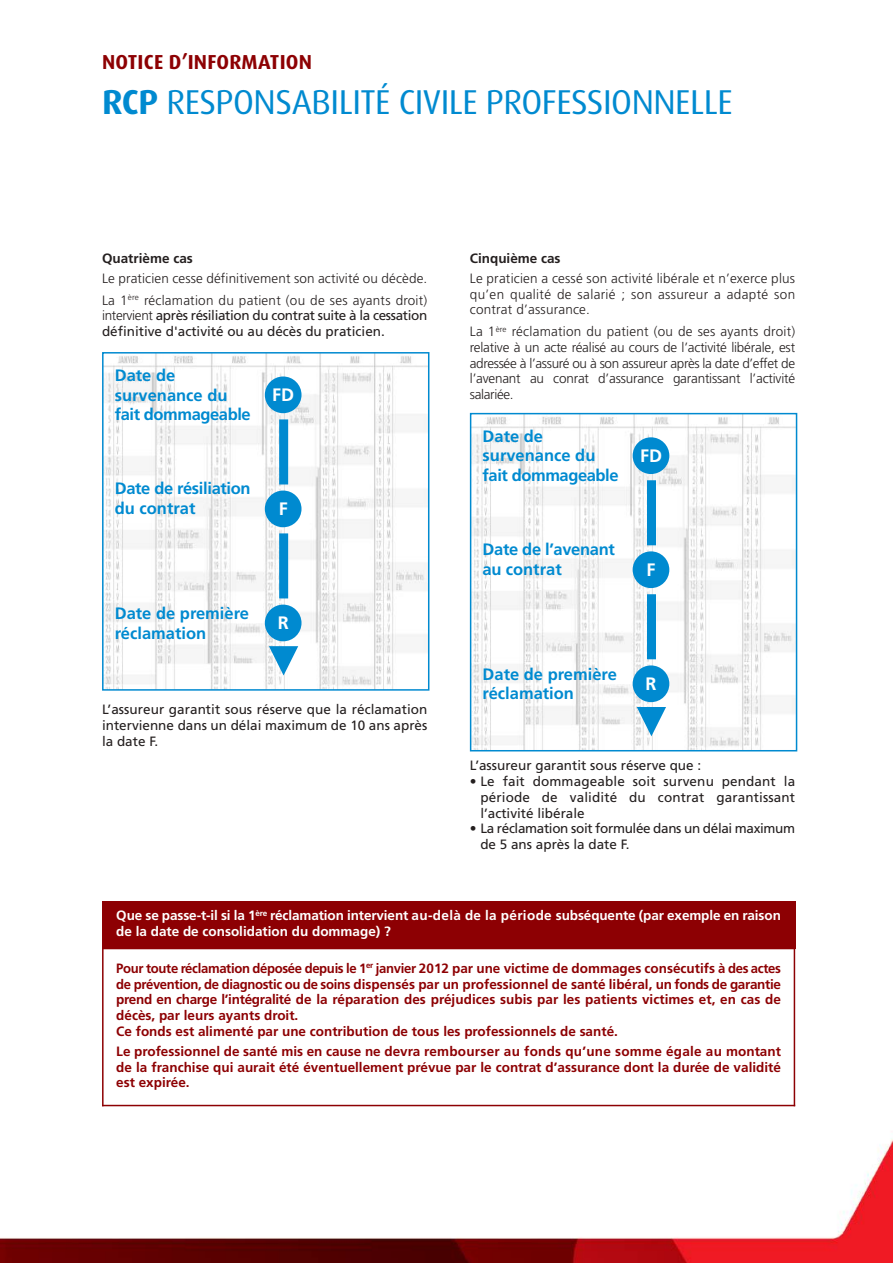
<style>
.page{position:relative;width:893px;height:1263px;background:#fff}
.page>*{position:absolute;margin:0;border:0;box-sizing:border-box;transform-origin:0 0}
.t1{font:34.5px "Dax OT";letter-spacing:-.015em;color:#008ad0}
.t2{font:700 20.25px "Dax OT";letter-spacing:.01em;color:#8d0003}
.t3{font:700 18px "Frutiger LT Std";color:#fff}
.t4{font:700 16.5px/19.8px "Frutiger LT Std";color:#008ad0}
.t5{font:700 16.5px/19.8px "Frutiger LT Std";letter-spacing:-.02em;color:#008ad0}
.t6{font:700 13.5px/15.8px "Frutiger LT Std";color:#8d0003}
.t7{font:300 13.5px/15.8px "Frutiger LT Std";letter-spacing:.01em;color:#241f1f;text-align:justify}
.t8{font:13.5px/15.8px "Frutiger LT Std";color:#241f1f;text-align:justify}
.t9{font:13.5px/15.8px "Frutiger LT Std";letter-spacing:-.025em;color:#241f1f}
.t10{font:700 13.5px/15.8px "Frutiger LT Std";letter-spacing:-.01em;color:#fff}
.t11{font:700 13.5px "Frutiger LT Std";color:#241f1f}
.s1{font-weight:700}
.s2{font-weight:300}
</style>
<div class="page">
<img style="left:0;top:352px;width:893px;height:911px">
<img style="left:105px;top:355px;width:321px;height:333px">
<div style="left:102px;top:352px;width:327px;height:339px;border:2px solid #008ad0"></div>
<div style="left:265px;top:376px;width:36px;height:37px;background:#008ad0;border-radius:50%"></div>
<svg style="left:269px;top:646px;width:29px;height:29px"></svg>
<div style="left:265px;top:491px;width:36px;height:36px;background:#008ad0;border-radius:50%"></div>
<div style="left:265px;top:605px;width:36px;height:36px;background:#008ad0;border-radius:50%"></div>
<div style="left:279px;top:533px;width:9px;height:65px;background:#008ad0"></div>
<div style="left:279px;top:419px;width:9px;height:65px;background:#008ad0"></div>
<img style="left:473px;top:416px;width:321px;height:332px">
<div style="left:470px;top:413px;width:327px;height:338px;border:2px solid #008ad0"></div>
<div style="left:633px;top:437px;width:36px;height:37px;background:#008ad0;border-radius:50%"></div>
<svg style="left:637px;top:707px;width:29px;height:29px"></svg>
<div style="left:633px;top:551px;width:36px;height:37px;background:#008ad0;border-radius:50%"></div>
<div style="left:633px;top:665px;width:36px;height:37px;background:#008ad0;border-radius:50%"></div>
<div style="left:647px;top:594px;width:9px;height:65px;background:#008ad0"></div>
<div style="left:647px;top:480px;width:9px;height:65px;background:#008ad0"></div>
<div style="left:102px;top:901px;width:693px;height:47px;background:#8d0003"></div>
<hr style="left:102px;top:901px;width:2px;height:205px;background:#8d0003">
<hr style="left:794px;top:901px;width:1px;height:205px;background:#8d0003">
<hr style="left:102px;top:948px;width:693px;height:1px;background:#8d0003">
<hr style="left:102px;top:1105px;width:693px;height:1px;background:#8d0003">
<h2 class="t2" style="left:102px;top:53px;width:211px">NOTICE D’INFORMATION</h2>
<h1 class="t1" style="left:102px;top:87px;width:632px"><span class="s1">RCP</span> RESPONSABILITÉ CIVILE PROFESSIONNELLE</h1>
<p class="t11" style="left:102px;top:253px;width:92px">Quatrième cas</p>
<p class="t7" style="left:102px;top:268px;width:327px;line-height:21.8px">Le praticien cesse définitivement son activité ou décède.<br>La 1<sup>ère</sup> réclamation du patient (ou de ses ayants droit)</p>
<p class="t9" style="left:102px;top:309px;width:327px"><span class="s2">intervient</span> après résiliation du contrat suite à la cessation définitive d'activité ou au décès du praticien.</p>
<p class="t4" style="left:115px;top:366px;width:137px">Date de survenance du fait dommageable</p>
<p class="t5" style="left:115px;top:480px;width:137px">Date de résiliation du contrat</p>
<h3 class="t3" style="left:272px;top:387px;width:23px">FD</h3>
<h3 class="t3" style="left:279px;top:501px;width:10px">F</h3>
<p class="t4" style="left:115px;top:604px;width:136px">Date de première réclamation</p>
<h3 class="t3" style="left:278px;top:615px;width:12px">R</h3>
<p class="t8" style="left:102px;top:703px;width:327px">L’assureur garantit sous réserve que la réclamation intervienne dans un délai maximum de 10 ans après la date F.</p>
<p class="t11" style="left:470px;top:253px;width:92px">Cinquième cas</p>
<p class="t7" style="left:470px;top:271px;width:327px">Le praticien a cessé son activité libérale et n’exerce plus qu’en qualité de salarié ; son assureur a adapté son contrat d’assurance.</p>
<p class="t7" style="left:470px;top:325px;width:327px">La 1<sup>ère</sup> réclamation du patient (ou de ses ayants droit) relative à un acte réalisé au cours de l’activité libérale, est adressée à l’assuré ou à son assureur après la date d’effet de l’avenant au conrat d’assurance garantissant l’activité salariée.</p>
<p class="t4" style="left:483px;top:427px;width:137px">Date de survenance du fait dommageable</p>
<p class="t5" style="left:483px;top:541px;width:134px">Date de l’avenant au contrat</p>
<h3 class="t3" style="left:640px;top:448px;width:23px">FD</h3>
<h3 class="t3" style="left:646px;top:562px;width:10px">F</h3>
<p class="t4" style="left:483px;top:665px;width:136px">Date de première réclamation</p>
<h3 class="t3" style="left:645px;top:676px;width:12px">R</h3>
<p class="t8" style="left:470px;top:759px;width:233px">L’assureur garantit sous réserve que :</p>
<p class="t8" style="left:480px;top:775px;width:316px;text-indent:-10px">• Le fait dommageable soit survenu pendant la période de validité du contrat garantissant l’activité libérale</p>
<p class="t9" style="left:480px;top:822px;width:316px;text-indent:-11px">• La réclamation soit formulée dans un délai maximum de 5 ans après la date F.</p>
<p class="t10" style="left:116px;top:909px;width:666px">Que se passe-t-il si la 1<sup>ère</sup> réclamation intervient au-delà de la période subséquente (par exemple en raison de la date de consolidation du dommage) ?</p>
<p class="t6" style="left:116px;top:961px;width:666px">Pour toute réclamation déposée depuis le 1<sup>er</sup> janvier 2012 par une victime de dommages consécutifs à des actes de prévention, de diagnostic ou de soins dispensés par un professionnel de santé libéral, un fonds de garantie prend en charge l’intégralité de la réparation des préjudices subis par les patients victimes et, en cas de décès, par leurs ayants droit.<br>Ce fonds est alimenté par une contribution de tous les professionnels de santé.</p>
<p class="t6" style="left:116px;top:1044px;width:666px;text-align:justify">Le professionnel de santé mis en cause ne devra rembourser au fonds qu’une somme égale au montant de la franchise qui aurait été éventuellement prévue par le contrat d’assurance dont la durée de validité est expirée.</p>
</div>
